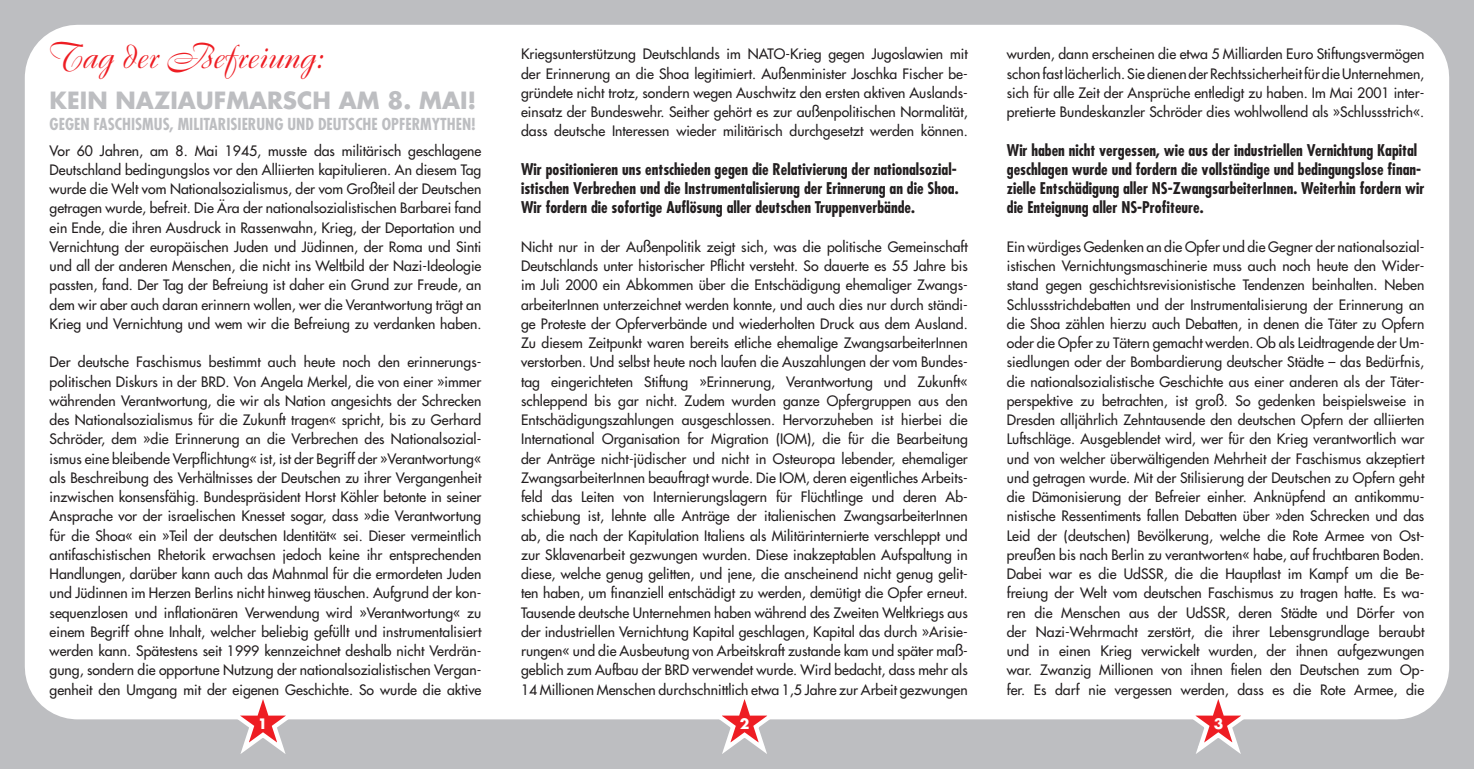
<style>
.page{position:relative;width:1474px;height:769px;background:#fff}
.page>*{position:absolute;margin:0;border:0;box-sizing:border-box;transform-origin:0 0}
.t1{font:35px "Boulevard";color:#ee1d23}
.t2{font:700 23.1px "Futura";color:#bdbec1}
.t3{font:700 condensed 16.1px "Futura";color:#bdbec1}
.t4{font:700 condensed 15.75px/19.2px "Futura";color:#231f20}
.t5{font:14px/19.2px "Futura";color:#231f20;text-align:justify}
.t6{font:700 14px "Futura";color:#fff}
</style>
<div class="page">
<div style="left:0;top:0;width:1473px;height:769px;background:#bdbec1"></div>
<div style="left:77px;top:77px;width:1319px;height:590px;background:#fff"></div>
<div style="left:25px;top:25px;width:1424px;height:694px;border:105px solid #fff"></div>
<svg style="left:220px;top:686px;width:86px;height:68px"></svg>
<svg style="left:1174px;top:686px;width:87px;height:68px"></svg>
<svg style="left:701px;top:686px;width:87px;height:68px"></svg>
<h1 class="t1" style="left:50px;top:45px;width:274px">Tag der Befreiung:</h1>
<h2 class="t2" style="left:50px;top:89px;width:428px">KEIN NAZIAUFMARSCH AM 8. MAI!</h2>
<p class="t3" style="left:50px;top:117px;width:427px">GEGEN FASCHISMUS, MILITARISIERUNG UND DEUTSCHE OPFERMYTHEN!</p>
<p class="t5" style="left:50px;top:142px;width:433px">Vor 60 Jahren, am 8. Mai 1945, musste das militärisch geschlagene Deutschland bedingungslos vor den Alliierten kapitulieren. An diesem Tag wurde die Welt vom Nationalsozialismus, der vom Großteil der Deutschen getragen wurde, befreit. Die Ära der nationalsozialistischen Barbarei fand ein Ende, die ihren Ausdruck in Rassenwahn, Krieg, der Deportation und Vernichtung der europäischen Juden und Jüdinnen, der Roma und Sinti und all der anderen Menschen, die nicht ins Weltbild der Nazi-Ideologie passten, fand. Der Tag der Befreiung ist daher ein Grund zur Freude, an dem wir aber auch daran erinnern wollen, wer die Verantwortung trägt an Krieg und Vernichtung und wem wir die Befreiung zu verdanken haben.</p>
<p class="t5" style="left:50px;top:353px;width:433px">Der deutsche Faschismus bestimmt auch heute noch den erinnerungs&shy;politischen Diskurs in der BRD. Von Angela Merkel, die von einer »immer währenden Verantwortung, die wir als Nation angesichts der Schrecken des Nationalsozialismus für die Zukunft tragen« spricht, bis zu Gerhard Schröder, dem »die Erinnerung an die Verbrechen des Nationalsozial&shy;ismus eine bleibende Verpflichtung« ist, ist der Begriff der »Verantwortung« als Beschreibung des Verhältnisses der Deutschen zu ihrer Vergangenheit inzwischen konsensfähig. Bundespräsident Horst Köhler betonte in seiner Ansprache vor der israelischen Knesset sogar, dass »die Verantwortung für die Shoa« ein »Teil der deutschen Identität« sei. Dieser vermeintlich antifaschistischen Rhetorik erwachsen jedoch keine ihr entsprechenden Handlungen, darüber kann auch das Mahnmal für die ermordeten Juden und Jüdinnen im Herzen Berlins nicht hinweg täuschen. Aufgrund der kon&shy;sequenzlosen und inflationären Verwendung wird »Verantwortung« zu einem Begriff ohne Inhalt, welcher beliebig gefüllt und instrumentalisiert werden kann. Spätestens seit 1999 kennzeichnet deshalb nicht Verdrän&shy;gung, sondern die opportune Nutzung der nationalsozialistischen Vergan&shy;genheit den Umgang mit der eigenen Geschichte. So wurde die aktive</p>
<p class="t5" style="left:521px;top:45px;width:448px">Kriegsunterstützung Deutschlands im NATO-Krieg gegen Jugoslawien mit der Erinnerung an die Shoa legitimiert. Außenminister Joschka Fischer be&shy;gründete nicht trotz, sondern wegen Auschwitz den ersten aktiven Auslands&shy;einsatz der Bundeswehr. Seither gehört es zur außenpolitischen Normalität, dass deutsche Interessen wieder militärisch durchgesetzt werden können.</p>
<p class="t4" style="left:521px;top:161px;width:439px">Wir positionieren uns entschieden gegen die Relativierung der nationalsozial&shy;istischen Verbrechen und die Instrumentalisierung der Erinnerung an die Shoa.<br>Wir fordern die sofortige Auflösung aller deutschen Truppenverbände.</p>
<p class="t5" style="left:521px;top:238px;width:448px">Nicht nur in der Außenpolitik zeigt sich, was die politische Gemeinschaft Deutschlands unter historischer Pflicht versteht. So dauerte es 55 Jahre bis im Juli 2000 ein Abkommen über die Entschädigung ehemaliger Zwangs&shy;arbeiterInnen unterzeichnet werden konnte, und auch dies nur durch ständi&shy;ge Proteste der Opferverbände und wiederholten Druck aus dem Ausland.<br>Zu diesem Zeitpunkt waren bereits etliche ehemalige ZwangsarbeiterInnen verstorben. Und selbst heute noch laufen die Auszahlungen der vom Bundes&shy;tag eingerichteten Stiftung »Erinnerung, Verantwortung und Zukunft« schleppend bis gar nicht. Zudem wurden ganze Opfergruppen aus den Entschädigungszahlungen ausgeschlossen. Hervorzuheben ist hierbei die International Organisation for Migration (IOM), die für die Bearbeitung der Anträge nicht-jüdischer und nicht in Osteuropa lebender, ehemaliger ZwangsarbeiterInnen beauftragt wurde. Die IOM, deren eigentliches Arbeits&shy;feld das Leiten von Internierungslagern für Flüchtlinge und deren Ab&shy;schiebung ist, lehnte alle Anträge der italienischen ZwangsarbeiterInnen ab, die nach der Kapitulation Italiens als Militärinternierte verschleppt und zur Sklavenarbeit gezwungen wurden. Diese inakzeptablen Aufspaltung in diese, welche genug gelitten, und jene, die anscheinend nicht genug gelit&shy;ten haben, um finanziell entschädigt zu werden, demütigt die Opfer erneut.<br>Tausende deutsche Unternehmen haben während des Zweiten Weltkriegs aus der industriellen Vernichtung Kapital geschlagen, Kapital das durch »Arisie&shy;rungen« und die Ausbeutung von Arbeitskraft zustande kam und später maß&shy;geblich zum Aufbau der BRD verwendet wurde. Wird bedacht, dass mehr als 14 Millionen Menschen durchschnittlich etwa 1,5 Jahre zur Arbeit gezwungen</p>
<p class="t5" style="left:1006px;top:45px;width:419px">wurden, dann erscheinen die etwa 5 Milliarden Euro Stiftungsvermögen schon fast lächerlich. Sie dienen der Rechtssicherheit für die Unternehmen, sich für alle Zeit der Ansprüche entledigt zu haben. Im Mai 2001 inter&shy;pretierte Bundeskanzler Schröder dies wohlwollend als »Schlussstrich«.</p>
<p class="t4" style="left:1006px;top:141px;width:419px">Wir haben nicht vergessen, wie aus der industriellen Vernichtung Kapital geschlagen wurde und fordern die vollständige und bedingungslose finan&shy;zielle Entschädigung aller NS-ZwangsarbeiterInnen. Weiterhin fordern wir die Enteignung aller NS-Profiteure.</p>
<p class="t5" style="left:1006px;top:238px;width:419px">Ein würdiges Gedenken an die Opfer und die Gegner der nationalsozial&shy;istischen Vernichtungsmaschinerie muss auch noch heute den Wider&shy;stand gegen geschichtsrevisionistische Tendenzen beinhalten. Neben Schlussstrichdebatten und der Instrumentalisierung der Erinnerung an die Shoa zählen hierzu auch Debatten, in denen die Täter zu Opfern oder die Opfer zu Tätern gemacht werden. Ob als Leidtragende der Um&shy;siedlungen oder der Bombardierung deutscher Städte – das Bedürfnis, die nationalsozialistische Geschichte aus einer anderen als der Täter&shy;perspektive zu betrachten, ist groß. So gedenken beispielsweise in Dresden alljährlich Zehntausende den deutschen Opfern der alliierten Luftschläge. Ausgeblendet wird, wer für den Krieg verantwortlich war und von welcher überwältigenden Mehrheit der Faschismus akzeptiert und getragen wurde. Mit der Stilisierung der Deutschen zu Opfern geht die Dämonisierung der Befreier einher. Anknüpfend an antikommu&shy;nistische Ressentiments fallen Debatten über »den Schrecken und das Leid der (deutschen) Bevölkerung, welche die Rote Armee von Ost&shy;preußen bis nach Berlin zu verantworten« habe, auf fruchtbaren Boden.<br>Dabei war es die UdSSR, die die Hauptlast im Kampf um die Be&shy;freiung der Welt vom deutschen Faschismus zu tragen hatte. Es wa&shy;ren die Menschen aus der UdSSR, deren Städte und Dörfer von der Nazi-Wehrmacht zerstört, die ihrer Lebensgrundlage beraubt und in einen Krieg verwickelt wurden, der ihnen aufgezwungen war. Zwanzig Millionen von ihnen fielen den Deutschen zum Op&shy;fer. Es darf nie vergessen werden, dass es die Rote Armee, die</p>
<p class="t6" style="left:258px;top:718px;width:11px">1</p>
<p class="t6" style="left:740px;top:718px;width:11px">2</p>
<p class="t6" style="left:1213px;top:718px;width:11px">3</p>
</div>
